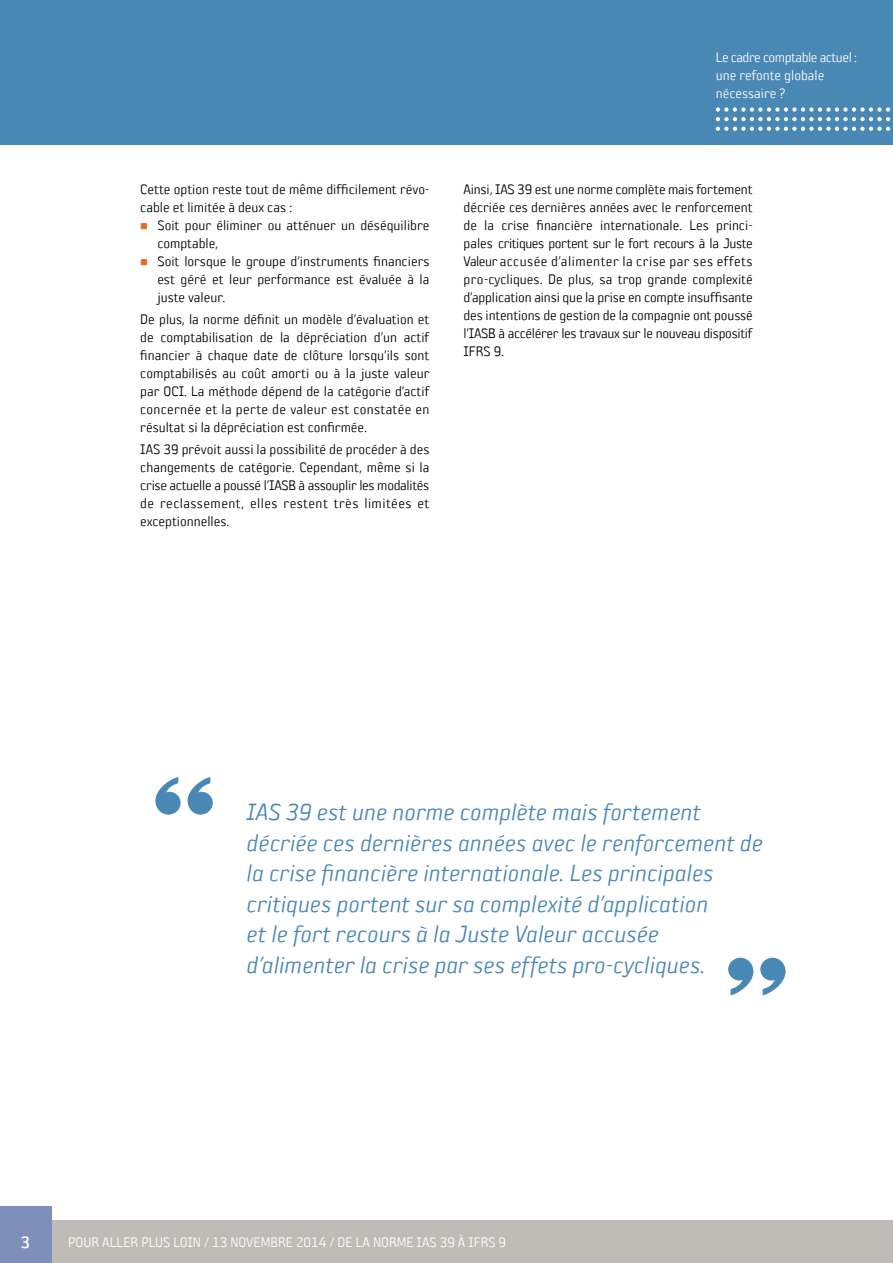
<style>
.page{position:relative;width:893px;height:1263px;background:#fff}
.page>*{position:absolute;margin:0;border:0;box-sizing:border-box;transform-origin:0 0}
.t1{font:500 119.1px "John Hancock CP";color:#4987b5}
.t2{font:italic 25.5px/30.6px "Sophisto A Gauge";color:#4987b5}
.t3{font:18px "Sophisto C Gauge";color:#fff}
.t4{font:15px/18px "Sophisto A Gauge";color:#000;text-align:justify}
.t5{font:15px/18px "Sophisto A Gauge";color:#fff}
</style>
<div class="page">
<div style="left:0;top:0;width:893px;height:145px;background:#4987b5"></div>
<div style="left:0;top:1220px;width:893px;height:43px;background:#bfbcb8"></div>
<div style="left:0;top:1206px;width:51px;height:57px;background:#7f8fbb"></div>
<svg style="left:716px;top:127px;width:174px;height:4px"></svg>
<svg style="left:716px;top:107px;width:174px;height:14px"></svg>
<p class="t5" style="left:716px;top:48px;width:143px">Le cadre comptable actuel : une refonte globale nécessaire ?</p>
<p class="t4" style="left:140px;top:180px;width:291px">Cette option reste tout de même difficilement révo&shy;cable et limitée à deux cas :</p>
<p class="t4" style="left:157px;top:216px;width:274px;text-align:left">Soit pour éliminer ou atténuer un déséquilibre comptable,<br>Soit lorsque le groupe d’instruments financiers est géré et leur performance est évaluée à la juste valeur.</p>
<p class="t4" style="left:140px;top:310px;width:291px">De plus, la norme définit un modèle d’évaluation et de comptabilisation de la dépréciation d’un actif financier à chaque date de clôture lorsqu’ils sont comptabilisés au coût amorti ou à la juste valeur par OCI. La méthode dépend de la catégorie d’actif concernée et la perte de valeur est constatée en résultat si la dépréciation est confirmée.</p>
<p class="t4" style="left:140px;top:440px;width:291px">IAS 39 prévoit aussi la possibilité de procéder à des changements de catégorie. Cependant, même si la crise actuelle a poussé l’IASB à assouplir les modalités de reclassement, elles restent très limitées et exceptionnelles.</p>
<p class="t4" style="left:463px;top:180px;width:291px">Ainsi, IAS 39 est une norme complète mais fortement décriée ces dernières années avec le renforcement de la crise financière internationale. Les princi&shy;pales critiques portent sur le fort recours à la Juste Valeur accusée d’alimenter la crise par ses effets pro-cycliques. De plus, sa trop grande complexité d’application ainsi que la prise en compte insuffisante des intentions de gestion de la compagnie ont poussé l’IASB à accélérer les travaux sur le nouveau dispositif IFRS 9.</p>
<h1 class="t1" style="left:217px;top:839px;width:68px;rotate:-180deg">"</h1>
<p class="t2" style="left:247px;top:796px;width:518px">IAS 39 est une norme complète mais fortement décriée ces dernières années avec le renforcement de la crise financière internationale. Les principales critiques portent sur sa complexité d’application<br>et le fort recours à la Juste Valeur accusée d’alimenter la crise par ses effets pro-cycliques.</p>
<h1 class="t1" style="left:724px;top:933px;width:68px">"</h1>
<p class="t3" style="left:21px;top:1232px;width:11px">3</p>
<p class="t5" style="left:68px;top:1232px;width:440px">POUR ALLER PLUS LOIN / 13 NOVEMBRE 2014 / DE LA NORME IAS 39 À IFRS 9</p>
</div>
